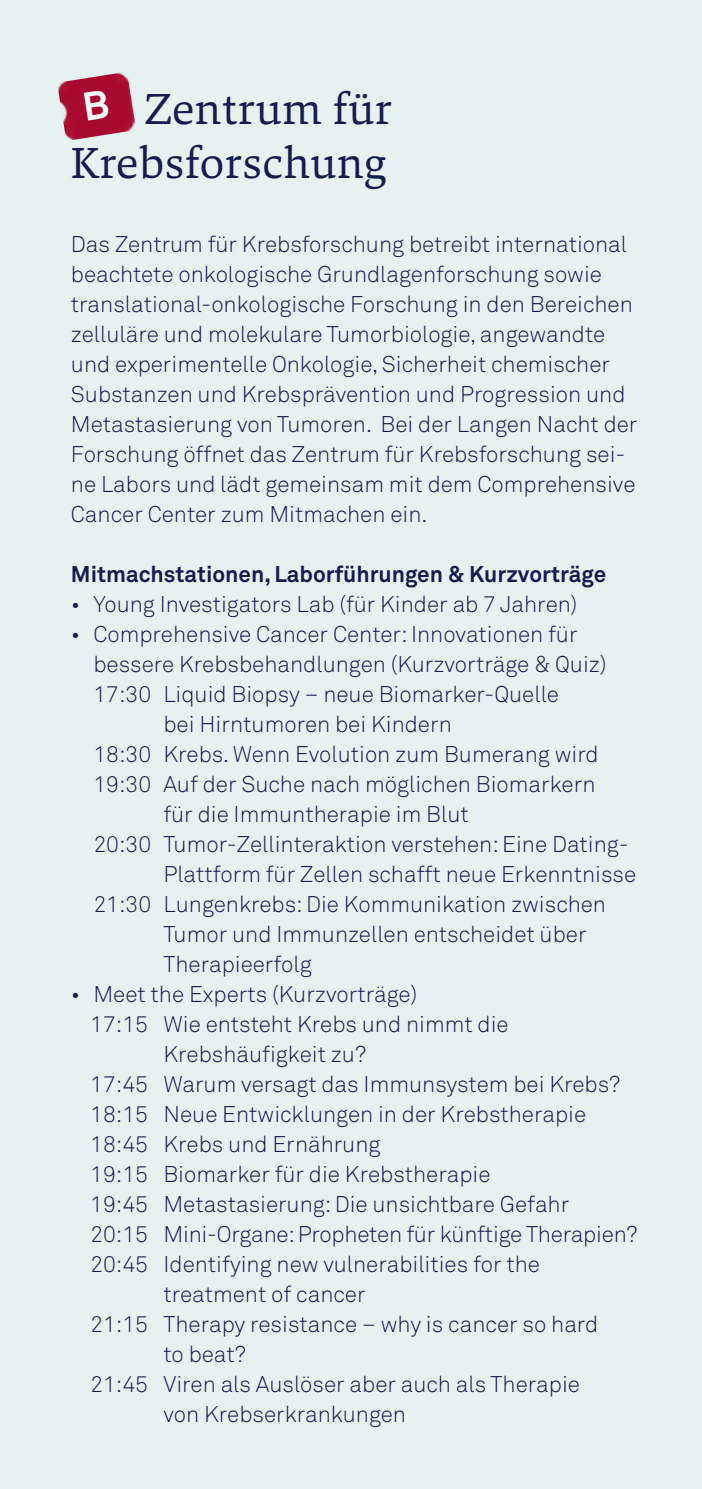
<style>
.page{position:relative;width:702px;height:1489px;background:#fff}
.page>*{position:absolute;margin:0;border:0;box-sizing:border-box;transform-origin:0 0}
.t1{font:45px "Danton";letter-spacing:.01em;color:#141d50}
.t2{font:300 22.5px/30px "Akkurat Pro";color:#141d50}
.t3{font:700 22.5px "Akkurat Pro";color:#141d50}
</style>
<div class="page">
<div style="left:0;top:0;width:702px;height:1488px;background:#e5f2f0"></div>
<img style="left:58px;top:72px;width:77px;height:68px">
<svg style="left:84px;top:89px;width:26px;height:31px"></svg>
<p class="t1" style="left:144px;top:79px;width:249px">Zentrum für</p>
<p class="t1" style="left:71px;top:133px;width:316px">Krebsforschung</p>
<p class="t2" style="left:71px;top:229px;width:568px">Das Zentrum für Krebsforschung betreibt international beachtete onkologische Grundlagenforschung sowie translational-onkologische Forschung in den Bereichen zelluläre und molekulare Tumorbiologie, angewandte und experimentelle Onkologie, Sicherheit chemischer Substanzen und Krebsprävention und Progression und Metastasierung von Tumoren. Bei der Langen Nacht der Forschung öffnet das Zentrum für Krebsforschung sei&shy;ne Labors und lädt gemeinsam mit dem Comprehensive Cancer Center zum Mitmachen ein.</p>
<p class="t3" style="left:71px;top:560px;width:537px">Mitmachstationen, Laborführungen &amp; Kurzvorträge</p>
<p class="t2" style="left:71px;top:589px;width:508px">• Young Investigators Lab (für Kinder ab 7 Jahren)</p>
<p class="t2" style="left:93px;top:619px;width:514px;text-indent:-22px">• Comprehensive Cancer Center: Innovationen für bessere Krebsbehandlungen (Kurzvorträge &amp; Quiz)</p>
<p class="t2" style="left:163px;top:679px;width:397px;text-indent:-70px">17:30 Liquid Biopsy – neue Biomarker-Quelle bei Hirntumoren bei Kindern</p>
<p class="t2" style="left:93px;top:739px;width:507px">18:30 Krebs. Wenn Evolution zum Bumerang wird</p>
<p class="t2" style="left:163px;top:769px;width:433px;text-indent:-70px">19:30 Auf der Suche nach möglichen Biomarkern für die Immuntherapie im Blut</p>
<p class="t2" style="left:163px;top:829px;width:474px;text-indent:-70px">20:30 Tumor-Zellinteraktion verstehen: Eine Dating-<br>Plattform für Zellen schafft neue Erkenntnisse</p>
<p class="t2" style="left:163px;top:889px;width:444px;text-indent:-70px">21:30 Lungenkrebs: Die Kommunikation zwischen<br>Tumor und Immunzellen entscheidet über<br>Therapieerfolg</p>
<p class="t2" style="left:71px;top:979px;width:348px">• Meet the Experts (Kurzvorträge)</p>
<p class="t2" style="left:163px;top:1009px;width:347px;text-indent:-73px">17:15 Wie entsteht Krebs und nimmt die<br>Krebshäufigkeit zu?</p>
<p class="t2" style="left:90px;top:1069px;width:531px">17:45 Warum versagt das Immunsystem bei Krebs?</p>
<p class="t2" style="left:90px;top:1099px;width:497px">18:15 Neue Entwicklungen in der Krebstherapie</p>
<p class="t2" style="left:90px;top:1129px;width:292px">18:45 Krebs und Ernährung</p>
<p class="t2" style="left:90px;top:1159px;width:401px">19:15 Biomarker für die Krebstherapie</p>
<p class="t2" style="left:90px;top:1189px;width:480px">19:45 Metastasierung: Die unsichtbare Gefahr</p>
<p class="t2" style="left:90px;top:1219px;width:548px">20:15 Mini-Organe: Propheten für künftige Therapien?</p>
<p class="t2" style="left:163px;top:1249px;width:378px;text-indent:-73px">20:45 Identifying new vulnerabilities for the treatment of cancer</p>
<p class="t2" style="left:163px;top:1309px;width:436px;text-indent:-73px">21:15 Therapy resistance – why is cancer so hard to beat?</p>
<p class="t2" style="left:163px;top:1369px;width:418px;text-indent:-73px">21:45 Viren als Auslöser aber auch als Therapie von Krebserkrankungen</p>
</div>
